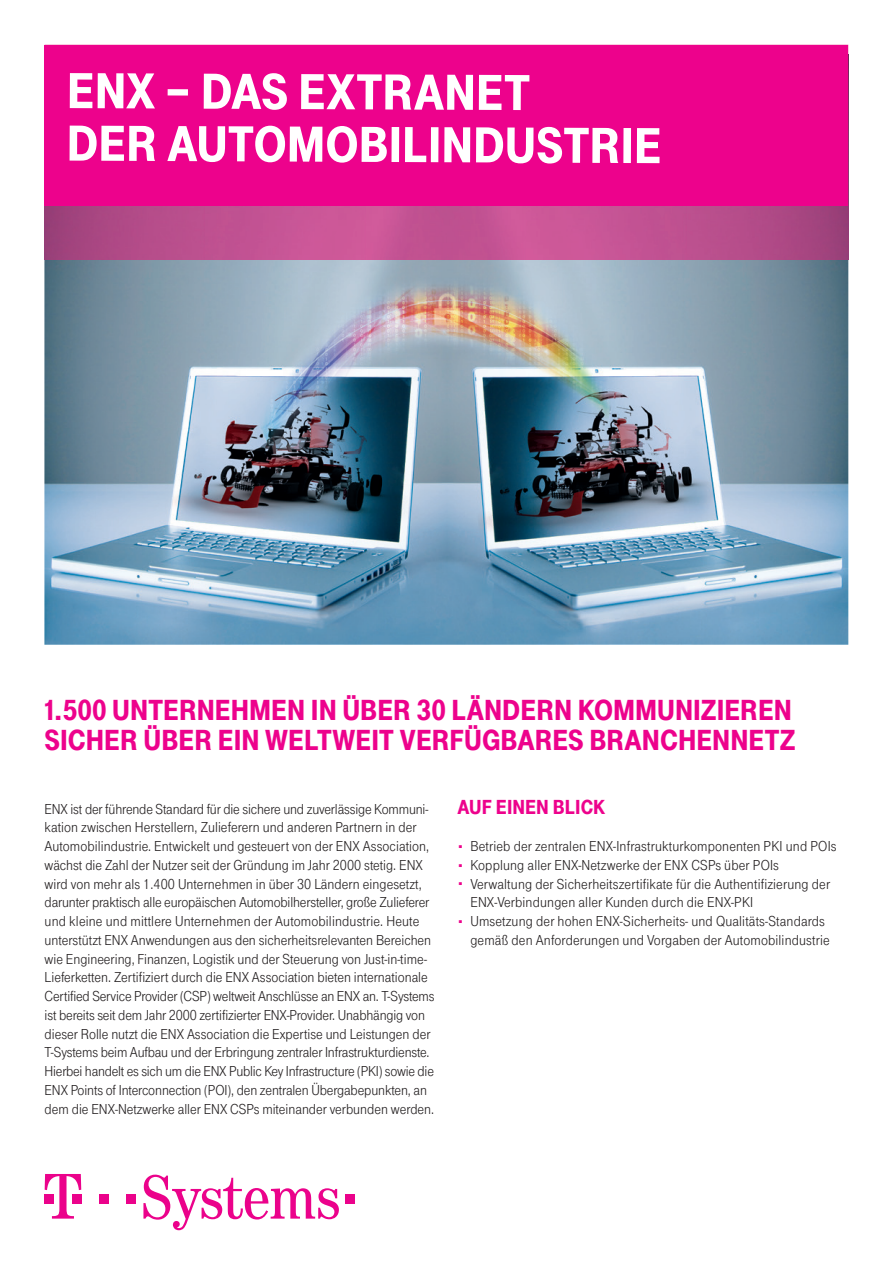
<style>
.page{position:relative;width:893px;height:1263px;background:#fff}
.page>*{position:absolute;margin:0;border:0;box-sizing:border-box;transform-origin:0 0}
.t1{font:900 52.5px/52.9px "Tele Grotesk Headline";letter-spacing:-.005em;color:#fff}
.t2{font:900 30px/30px "Tele Grotesk Headline";color:#ed028c}
.t3{font:900 21px "Tele Grotesk Headline";color:#ed028c}
.t4{font:15px/18.8px "Tele Grotesk Norm";color:#231f20}
</style>
<div class="page">
<img style="left:44px;top:54px;width:804px;height:591px">
<img style="left:45px;top:206px;width:803px;height:54px">
<div style="left:45px;top:45px;width:803px;height:161px;background:#ed028c"></div>
<div style="left:99px;top:1194px;width:9px;height:9px;background:#eb028b"></div>
<div style="left:126px;top:1194px;width:9px;height:9px;background:#eb028b"></div>
<svg style="left:45px;top:1174px;width:36px;height:44px"></svg>
<svg style="left:143px;top:1174px;width:196px;height:56px"></svg>
<div style="left:346px;top:1194px;width:9px;height:9px;background:#eb028b"></div>
<h1 class="t1" style="left:67px;top:66px;width:597px">ENX – DAS EXTRANET<br>DER AUTOMOBILINDUSTRIE</h1>
<h2 class="t2" style="left:45px;top:695px;width:752px">1.500 UNTERNEHMEN IN ÜBER 30 LÄNDERN KOMMUNIZIEREN<br>SICHER ÜBER EIN WELTWEIT VERFÜGBARES BRANCHENNETZ</h2>
<p class="t4" style="left:45px;top:799px;width:391px">ENX ist der führende Standard für die sichere und zuverlässige Kommuni&shy;kation zwischen Herstellern, Zulieferern und anderen Partnern in der Automobilindustrie. Entwickelt und gesteuert von der ENX Association, wächst die Zahl der Nutzer seit der Gründung im Jahr 2000 stetig. ENX wird von mehr als 1.400 Unternehmen in über 30 Ländern eingesetzt, darunter praktisch alle europäischen Automobilhersteller, große Zulieferer und kleine und mittlere Unternehmen der Automobilindustrie. Heute unterstützt ENX Anwendungen aus den sicherheitsrelevanten Bereichen wie Engineering, Finanzen, Logistik und der Steuerung von Just-in-time-Lieferketten. Zertifiziert durch die ENX Association bieten internationale Certified Service Provider (CSP) weltweit Anschlüsse an ENX an. T-Systems ist bereits seit dem Jahr 2000 zertifizierter ENX-Provider. Unabhängig von dieser Rolle nutzt die ENX Association die Expertise und Leistungen der T-Systems beim Aufbau und der Erbringung zentraler Infrastrukturdienste.<br>Hierbei handelt es sich um die ENX Public Key Infrastructure (PKI) sowie die ENX Points of Interconnection (POI), den zentralen Übergabepunkten, an dem die ENX-Netzwerke aller ENX CSPs miteinander verbunden werden.</p>
<h3 class="t3" style="left:458px;top:795px;width:149px">AUF EINEN BLICK</h3>
<p class="t4" style="left:470px;top:837px;width:368px">Betrieb der zentralen ENX-Infrastrukturkomponenten PKI und POIs Kopplung aller ENX-Netzwerke der ENX CSPs über POIs Verwaltung der Sicherheitszertifikate für die Authentifizierung der ENX-Verbindungen aller Kunden durch die ENX-PKI<br>Umsetzung der hohen ENX-Sicherheits- und Qualitäts-Standards gemäß den Anforderungen und Vorgaben der Automobilindustrie</p>
</div>
